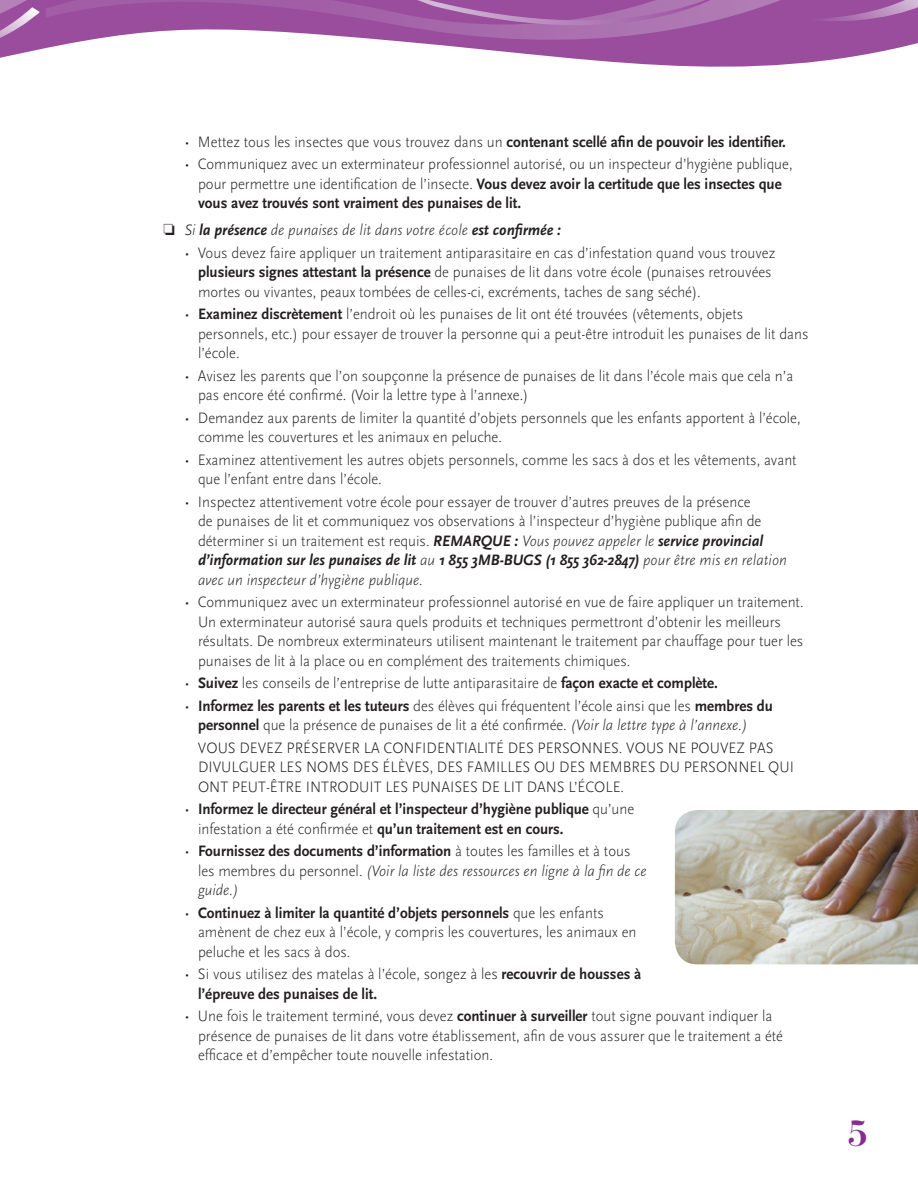
<style>
.page{position:relative;width:918px;height:1188px;background:#fff}
.page>*{position:absolute;margin:0;border:0;box-sizing:border-box;transform-origin:0 0}
.t1{font:700 36px "Bauer Bodoni";color:#862d91}
.bullit_double{font:300 15.75px/19.5px "Scala Sans";color:#231f20;scale:.95 1}
.bullit_double-2{font:700 15.75px/19.5px "Scala Sans";color:#231f20;scale:.95 1}
.bullit_double-3{font:italic 300 15.75px/19.5px "Scala Sans";color:#231f20;scale:.95 1}
.box_number_tabs{font:italic 300 15.75px "Scala Sans";color:#231f20;scale:.95 1}
.s1{font-weight:700}
.s2{font-weight:700;font-style:italic}
.s3{font-style:italic}
.s4{font-weight:300}
.s5{font-style:normal}
.s6{font-weight:700;font-style:normal}
</style>
<div class="page">
<img style="left:675px;top:810px;width:243px;height:154px">
<svg style="left:602px;top:27px;width:316px;height:40px;fill:#9a4c9d"></svg>
<svg style="left:52px;top:0;width:763px;height:61px"></svg>
<svg style="left:791px;top:0;width:127px;height:27px;background:#a059a4"></svg>
<svg style="left:376px;top:0;width:357px;height:59px;background:#aa6bad"></svg>
<svg style="left:0;top:0;width:52px;height:58px;background:#ad70b0"></svg>
<p class="bullit_double" style="left:184px;top:132px;width:635px">• Mettez tous les insectes que vous trouvez dans un <span class="s1">contenant scellé afin de pouvoir les identifier.</span></p>
<p class="bullit_double" style="left:198px;top:155px;width:627px;text-indent:-14px">• Communiquez avec un exterminateur professionnel autorisé, ou un inspecteur d’hygiène publique, pour permettre une identification de l’insecte. <span class="s1">Vous devez avoir la certitude que les insectes que vous avez trouvés sont vraiment des punaises de lit.</span></p>
<p class="box_number_tabs" style="left:164px;top:222px;width:420px">❏ Si <span class="s1">la présence</span> de punaises de lit dans votre école <span class="s1">est confirmée :</span></p>
<p class="bullit_double" style="left:198px;top:243px;width:609px;text-indent:-14px">• Vous devez faire appliquer un traitement antiparasitaire en cas d’infestation quand vous trouvez <span class="s1">plusieurs signes attestant la présence</span> de punaises de lit dans votre école (punaises retrouvées mortes ou vivantes, peaux tombées de celles-ci, excréments, taches de sang séché).</p>
<p class="bullit_double" style="left:198px;top:305px;width:644px;text-indent:-14px">• <span class="s1">Examinez discrètement</span> l’endroit où les punaises de lit ont été trouvées (vêtements, objets personnels, etc.) pour essayer de trouver la personne qui a peut-être introduit les punaises de lit dans l’école.</p>
<p class="bullit_double" style="left:198px;top:366px;width:628px;text-indent:-14px">• Avisez les parents que l’on soupçonne la présence de punaises de lit dans l’école mais que cela n’a pas encore été confirmé. (Voir la lettre type à l’annexe.)</p>
<p class="bullit_double" style="left:198px;top:408px;width:636px;text-indent:-14px">• Demandez aux parents de limiter la quantité d’objets personnels que les enfants apportent à l’école, comme les couvertures et les animaux en peluche.</p>
<p class="bullit_double" style="left:198px;top:450px;width:632px;text-indent:-14px">• Examinez attentivement les autres objets personnels, comme les sacs à dos et les vêtements, avant que l’enfant entre dans l’école.</p>
<p class="bullit_double" style="left:198px;top:492px;width:621px;text-indent:-14px">• Inspectez attentivement votre école pour essayer de trouver d’autres preuves de la présence<br>de punaises de lit et communiquez vos observations à l’inspecteur d’hygiène publique afin de déterminer si un traitement est requis. <span class="s2">REMARQUE :</span> <span class="s3">Vous pouvez appeler le</span> <span class="s2">service provincial d’information sur les punaises de lit</span> <span class="s3">au</span> <span class="s2">1 855 3MB-BUGS (1 855 362-2847)</span> <span class="s3">pour être mis en relation avec un inspecteur d’hygiène publique.</span></p>
<p class="bullit_double" style="left:198px;top:593px;width:639px;text-indent:-14px">• Communiquez avec un exterminateur professionnel autorisé en vue de faire appliquer un traitement.<br>Un exterminateur autorisé saura quels produits et techniques permettront d’obtenir les meilleurs résultats. De nombreux exterminateurs utilisent maintenant le traitement par chauffage pour tuer les punaises de lit à la place ou en complément des traitements chimiques.</p>
<p class="bullit_double" style="left:184px;top:674px;width:563px">• <span class="s1">Suivez</span> les conseils de l’entreprise de lutte antiparasitaire de <span class="s1">façon exacte et complète.</span></p>
<p class="bullit_double" style="left:198px;top:696px;width:607px;text-indent:-14px">• <span class="s1">Informez les parents et les tuteurs</span> des élèves qui fréquentent l’école ainsi que les <span class="s1">membres du personnel</span> que la présence de punaises de lit a été confirmée. <span class="s3">(Voir la lettre type à l’annexe.)</span></p>
<p class="bullit_double" style="left:198px;top:738px;width:629px">VOUS DEVEZ PRÉSERVER LA CONFIDENTIALITÉ DES PERSONNES. VOUS NE POUVEZ PAS<br>DIVULGUER LES NOMS DES ÉLÈVES, DES FAMILLES OU DES MEMBRES DU PERSONNEL QUI<br>ONT PEUT-ÊTRE INTRODUIT LES PUNAISES DE LIT DANS L’ÉCOLE.</p>
<p class="bullit_double-2" style="left:198px;top:800px;width:461px;text-indent:-14px"><span class="s4">•</span> Informez le directeur général et l’inspecteur d’hygiène publique <span class="s4">qu’une infestation a été confirmée et</span> qu’un traitement est en cours.</p>
<p class="bullit_double-3" style="left:198px;top:842px;width:474px;text-indent:-14px"><span class="s5">•</span> <span class="s6">Fournissez des documents d’information</span> <span class="s5">à toutes les familles et à tous les membres du personnel.</span> (Voir la liste des ressources en ligne à la fin de ce guide.)</p>
<p class="bullit_double" style="left:198px;top:903px;width:463px;text-indent:-14px">• <span class="s1">Continuez à limiter la quantité d’objets personnels</span> que les enfants amènent de chez eux à l’école, y compris les couvertures, les animaux en peluche et les sacs à dos.</p>
<p class="bullit_double-2" style="left:198px;top:965px;width:468px;text-indent:-14px"><span class="s4">• Si vous utilisez des matelas à l’école, songez à les</span> recouvrir de housses à l’épreuve des punaises de lit.</p>
<p class="bullit_double" style="left:198px;top:1007px;width:617px;text-indent:-14px">• Une fois le traitement terminé, vous devez <span class="s1">continuer à surveiller</span> tout signe pouvant indiquer la présence de punaises de lit dans votre établissement, afin de vous assurer que le traitement a été efficace et d’empêcher toute nouvelle infestation.</p>
<h1 class="t1" style="left:848px;top:1112px;width:22px">5</h1>
</div>
